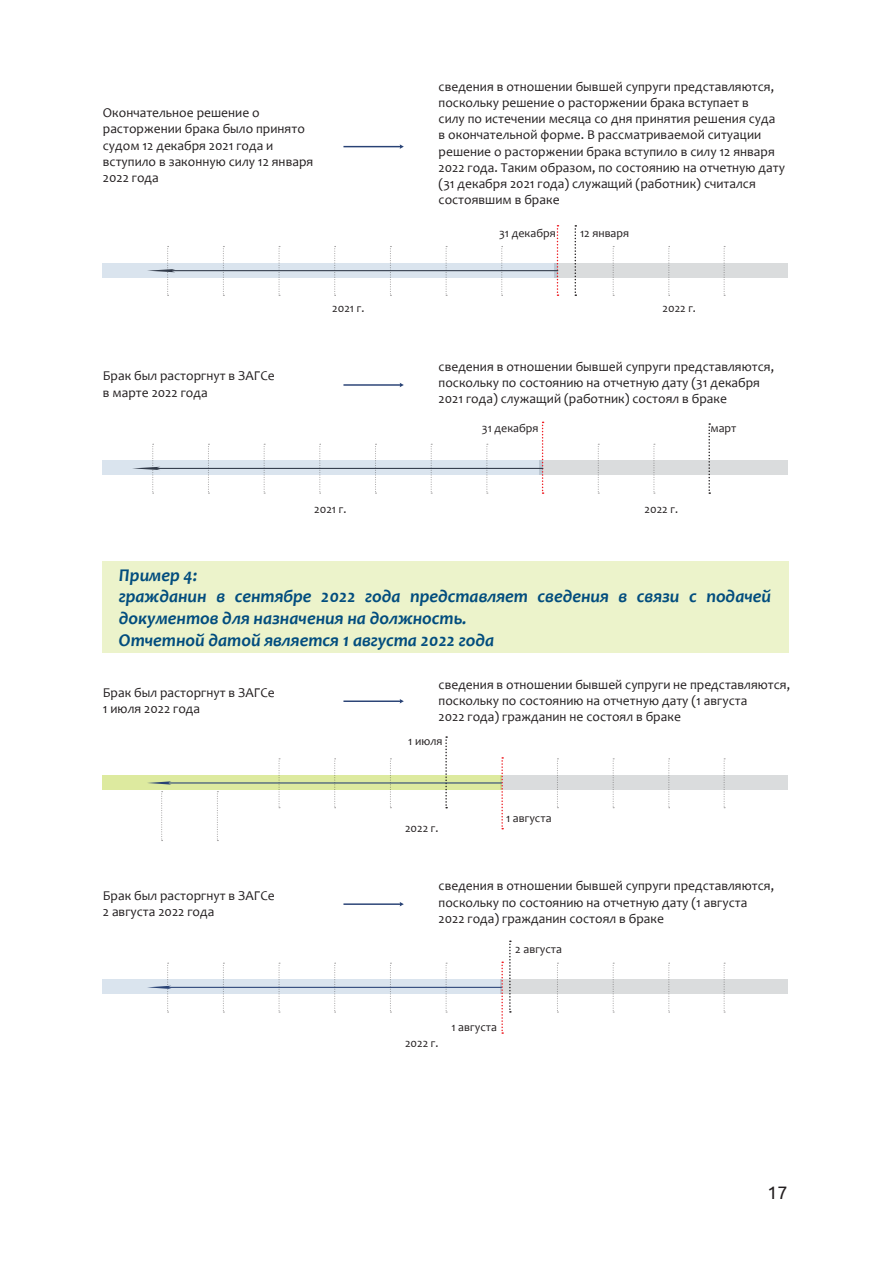
<style>
.page{position:relative;width:893px;height:1263px;background:#fff}
.page>*{position:absolute;margin:0;border:0;box-sizing:border-box;transform-origin:0 0}
.t1{font:italic 700 18px/21.6px "Candara";color:#024d7e}
.t2{font:18px "Ubuntu";color:#231f20}
.t3{font:13.5px/16.2px "Candara";color:#231f20}
.t4{font:12px "Candara";color:#231f20}
</style>
<div class="page">
<svg style="left:343px;top:144px;width:61px;height:5px"></svg>
<div style="left:554px;top:263px;width:234px;height:14px;background:#dadcdd"></div>
<div style="left:102px;top:263px;width:455px;height:14px;background:#dae4ee"></div>
<svg style="left:668px;top:246px;width:2px;height:50px"></svg>
<svg style="left:724px;top:246px;width:1px;height:50px"></svg>
<svg style="left:575px;top:225px;width:1px;height:71px"></svg>
<svg style="left:613px;top:246px;width:1px;height:50px"></svg>
<svg style="left:147px;top:225px;width:411px;height:71px"></svg>
<svg style="left:343px;top:383px;width:61px;height:4px"></svg>
<div style="left:540px;top:461px;width:248px;height:14px;background:#dadcdd"></div>
<div style="left:102px;top:461px;width:440px;height:14px;background:#dae4ee"></div>
<svg style="left:653px;top:444px;width:2px;height:50px"></svg>
<svg style="left:708px;top:423px;width:2px;height:71px"></svg>
<svg style="left:598px;top:444px;width:1px;height:50px"></svg>
<svg style="left:132px;top:422px;width:412px;height:72px"></svg>
<div style="left:102px;top:561px;width:687px;height:92px;background:#ecf3cb"></div>
<svg style="left:343px;top:699px;width:61px;height:4px"></svg>
<div style="left:500px;top:775px;width:288px;height:15px;background:#dadcdd"></div>
<div style="left:102px;top:775px;width:400px;height:15px;background:#ddea9f"></div>
<svg style="left:557px;top:758px;width:1px;height:50px"></svg>
<svg style="left:668px;top:758px;width:2px;height:50px"></svg>
<svg style="left:724px;top:758px;width:1px;height:50px"></svg>
<svg style="left:613px;top:758px;width:1px;height:50px"></svg>
<svg style="left:147px;top:736px;width:356px;height:105px"></svg>
<svg style="left:343px;top:902px;width:61px;height:4px"></svg>
<div style="left:500px;top:979px;width:288px;height:15px;background:#dadcdd"></div>
<div style="left:102px;top:979px;width:400px;height:15px;background:#dae4ee"></div>
<svg style="left:509px;top:940px;width:2px;height:73px"></svg>
<svg style="left:557px;top:963px;width:1px;height:50px"></svg>
<svg style="left:668px;top:963px;width:2px;height:50px"></svg>
<svg style="left:724px;top:963px;width:1px;height:50px"></svg>
<svg style="left:613px;top:963px;width:1px;height:50px"></svg>
<svg style="left:147px;top:961px;width:356px;height:73px"></svg>
<p class="t3" style="left:103px;top:105px;width:212px">Окончательное решение о расторжении брака было принято судом 12 декабря 2021 года и вступило в законную силу 12 января<br>2022 года</p>
<p class="t3" style="left:439px;top:78px;width:348px">сведения в отношении бывшей супруги представляются, поскольку решение о расторжении брака вступает в<br>силу по истечении месяца со дня принятия решения суда в окончательной форме. В рассматриваемой ситуации решение о расторжении брака вступило в силу 12 января 2022 года. Таким образом, по состоянию на отчетную дату (31 декабря 2021 года) служащий (работник) считался состоявшим в браке</p>
<p class="t4" style="left:499px;top:226px;width:58px">31 декабря</p>
<p class="t4" style="left:580px;top:226px;width:51px">12 января</p>
<p class="t3" style="left:103px;top:368px;width:173px">Брак был расторгнут в ЗАГСе</p>
<p class="t3" style="left:103px;top:384px;width:106px">в марте 2022 года</p>
<p class="t4" style="left:332px;top:301px;width:34px">2021 г.</p>
<p class="t4" style="left:663px;top:301px;width:35px">2022 г.</p>
<p class="t3" style="left:439px;top:358px;width:337px">сведения в отношении бывшей супруги представляются, поскольку по состоянию на отчетную дату (31 декабря</p>
<p class="t3" style="left:439px;top:391px;width:290px">2021 года) служащий (работник) состоял в браке</p>
<p class="t4" style="left:482px;top:420px;width:58px">31 декабря</p>
<p class="t4" style="left:710px;top:421px;width:28px">март</p>
<p class="t4" style="left:314px;top:501px;width:34px">2021 г.</p>
<p class="t4" style="left:645px;top:501px;width:35px">2022 г.</p>
<p class="t1" style="left:119px;top:564px;width:80px">Пример 4:</p>
<p class="t1" style="left:119px;top:585px;width:654px">гражданин в сентябре 2022 года представляет сведения в связи с подачей документов для назначения на должность.</p>
<p class="t1" style="left:119px;top:629px;width:377px">Отчетной датой является 1 августа 2022 года</p>
<p class="t3" style="left:103px;top:684px;width:173px">Брак был расторгнут в ЗАГСе</p>
<p class="t3" style="left:103px;top:700px;width:99px">1 июля 2022 года</p>
<p class="t3" style="left:439px;top:676px;width:353px">сведения в отношении бывшей супруги не представляются, поскольку по состоянию на отчетную дату (1 августа</p>
<p class="t3" style="left:439px;top:708px;width:244px">2022 года) гражданин не состоял в браке</p>
<p class="t3" style="left:103px;top:887px;width:173px">Брак был расторгнут в ЗАГСе</p>
<p class="t3" style="left:103px;top:903px;width:113px">2 августа 2022 года</p>
<p class="t4" style="left:408px;top:734px;width:36px">1 июля</p>
<p class="t4" style="left:405px;top:820px;width:35px">2022 г.</p>
<p class="t4" style="left:506px;top:811px;width:47px">1 августа</p>
<p class="t3" style="left:439px;top:878px;width:337px">сведения в отношении бывшей супруги представляются, поскольку по состоянию на отчетную дату (1 августа</p>
<p class="t3" style="left:439px;top:910px;width:227px">2022 года) гражданин состоял в браке</p>
<p class="t4" style="left:515px;top:942px;width:48px">2 августа</p>
<p class="t4" style="left:405px;top:1035px;width:35px">2022 г.</p>
<p class="t4" style="left:451px;top:1019px;width:47px">1 августа</p>
<h1 class="t2" style="left:767px;top:1181px;width:22px">17</h1>
</div>
